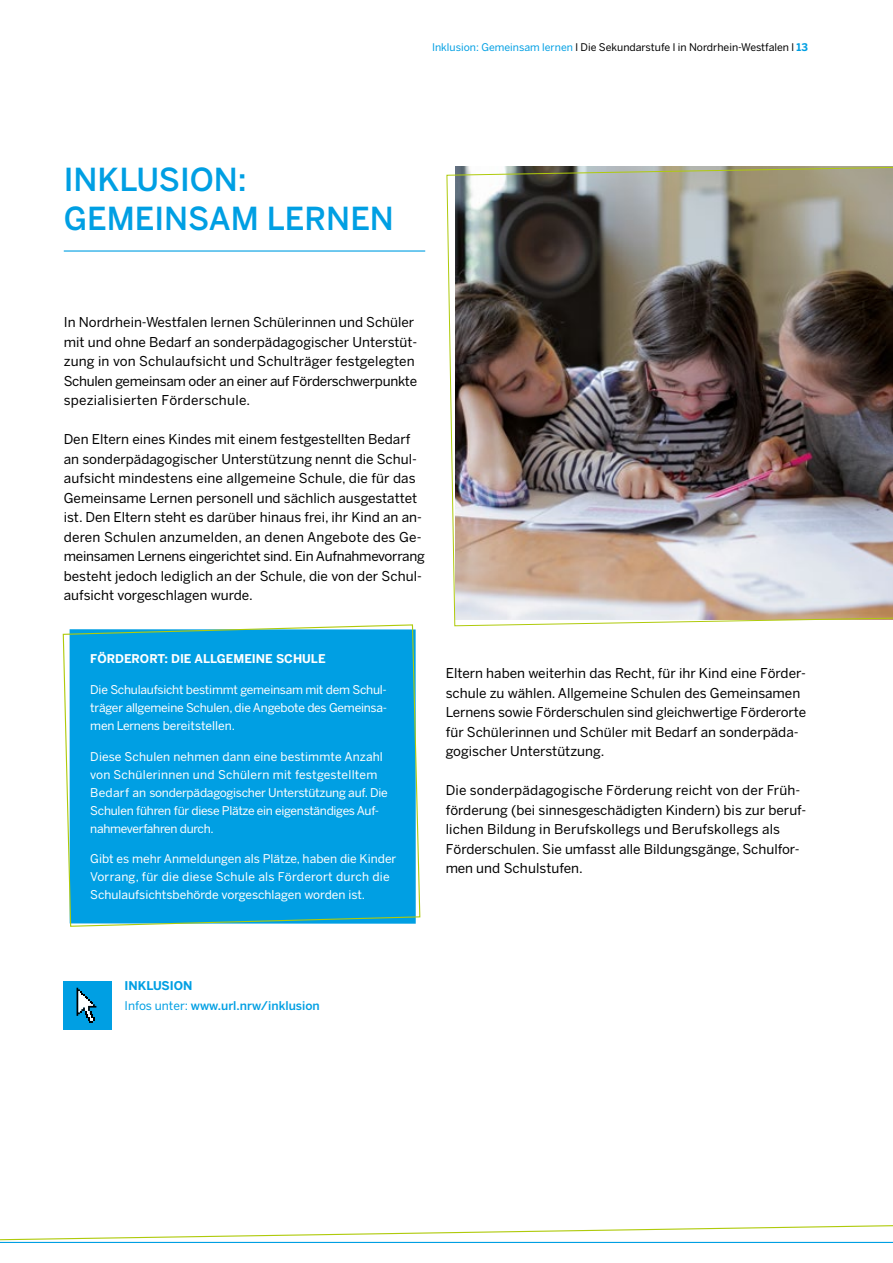
<style>
.page{position:relative;width:893px;height:1263px;background:#fff}
.page>*{position:absolute;margin:0;border:0;box-sizing:border-box;transform-origin:0 0}
.t1{font:500 31.5px/39px "Benton Sans";color:#009fe3}
.t2{font:13.5px/19.5px "Benton Sans";color:#000}
.t3{font:12px/18px "Benton Sans";color:#fff;text-align:justify}
.t4{font:12px/18px "Benton Sans";letter-spacing:-.02em;color:#fff}
.t5{font:500 12px/19.5px "Benton Sans";color:#009fe3}
.t6{font:700 12px "Benton Sans";color:#fff}
.t7{font:10.5px "Benton Sans";color:#000}
.s1{color:#009fe3}
.s2{font-weight:700;color:#009fe3}
.s3{font-weight:700}
.s4{font-weight:400}
</style>
<div class="page">
<svg style="left:0;top:1225px;width:893px;height:18px"></svg>
<hr style="left:64px;top:250px;width:361px;height:2px;background:#009fe3">
<img style="left:446px;top:166px;width:447px;height:461px">
<svg style="left:62px;top:624px;width:359px;height:303px;background:#10a5e1"></svg>
<div style="left:64px;top:981px;width:48px;height:48px;background:#009fe3"></div>
<svg style="left:77px;top:988px;width:19px;height:34px"></svg>
<p class="t7" style="left:432px;top:41px;width:377px"><span class="s1">Inklusion: Gemeinsam lernen</span> l Die Sekundarstufe l in Nordrhein-Westfalen l <span class="s2">13</span></p>
<h1 class="t1" style="left:64px;top:159px;width:332px">INKLUSION:<br>GEMEINSAM LERNEN</h1>
<p class="t2" style="left:64px;top:312px;width:355px">In Nordrhein-Westfalen lernen Schülerinnen und Schüler mit und ohne Bedarf an sonderpädagogischer Unterstüt&shy;zung in von Schulaufsicht und Schulträger festgelegten Schulen gemeinsam oder an einer auf Förderschwerpunkte spezialisierten Förderschule.</p>
<p class="t2" style="left:64px;top:429px;width:363px">Den Eltern eines Kindes mit einem festgestellten Bedarf an sonderpädagogischer Unterstützung nennt die Schul&shy;aufsicht mindestens eine allgemeine Schule, die für das Gemeinsame Lernen personell und sächlich ausgestattet ist. Den Eltern steht es darüber hinaus frei, ihr Kind an an&shy;deren Schulen anzumelden, an denen Angebote des Ge&shy;meinsamen Lernens eingerichtet sind. Ein Aufnahmevorrang besteht jedoch lediglich an der Schule, die von der Schul&shy;aufsicht vorgeschlagen wurde.</p>
<p class="t6" style="left:90px;top:652px;width:237px">FÖRDERORT: DIE ALLGEMEINE SCHULE</p>
<p class="t3" style="left:90px;top:680px;width:298px">Die Schulaufsicht bestimmt gemeinsam mit dem Schul&shy;träger allgemeine Schulen, die Angebote des Gemeinsa&shy;men Lernens bereitstellen.</p>
<p class="t4" style="left:90px;top:747px;width:299px">Diese Schulen nehmen dann eine bestimmte Anzahl von Schülerinnen und Schülern mit festgestelltem Bedarf an sonderpädagogischer Unterstützung auf. Die Schulen führen für diese Plätze ein eigenständiges Auf&shy;nahmeverfahren durch.</p>
<p class="t3" style="left:90px;top:850px;width:308px;text-align:left">Gibt es mehr Anmeldungen als Plätze, haben die Kinder<br>Vorrang, für die diese Schule als Förderort durch die<br>Schulaufsichtsbehörde vorgeschlagen worden ist.</p>
<p class="t2" style="left:446px;top:663px;width:362px">Eltern haben weiterhin das Recht, für ihr Kind eine Förder&shy;schule zu wählen. Allgemeine Schulen des Gemeinsamen Lernens sowie Förderschulen sind gleichwertige Förderorte für Schülerinnen und Schüler mit Bedarf an sonderpäda&shy;gogischer Unterstützung.</p>
<p class="t2" style="left:446px;top:780px;width:362px">Die sonderpädagogische Förderung reicht von der Früh&shy;förderung (bei sinnesgeschädigten Kindern) bis zur beruf&shy;lichen Bildung in Berufskollegs und Berufskollegs als Förderschulen. Sie umfasst alle Bildungsgänge, Schulfor&shy;men und Schulstufen.</p>
<p class="t5" style="left:125px;top:976px;width:197px"><span class="s3">INKLUSION<br></span><span class="s4">Infos unter:</span> www.url.nrw/inklusion</p>
</div>
